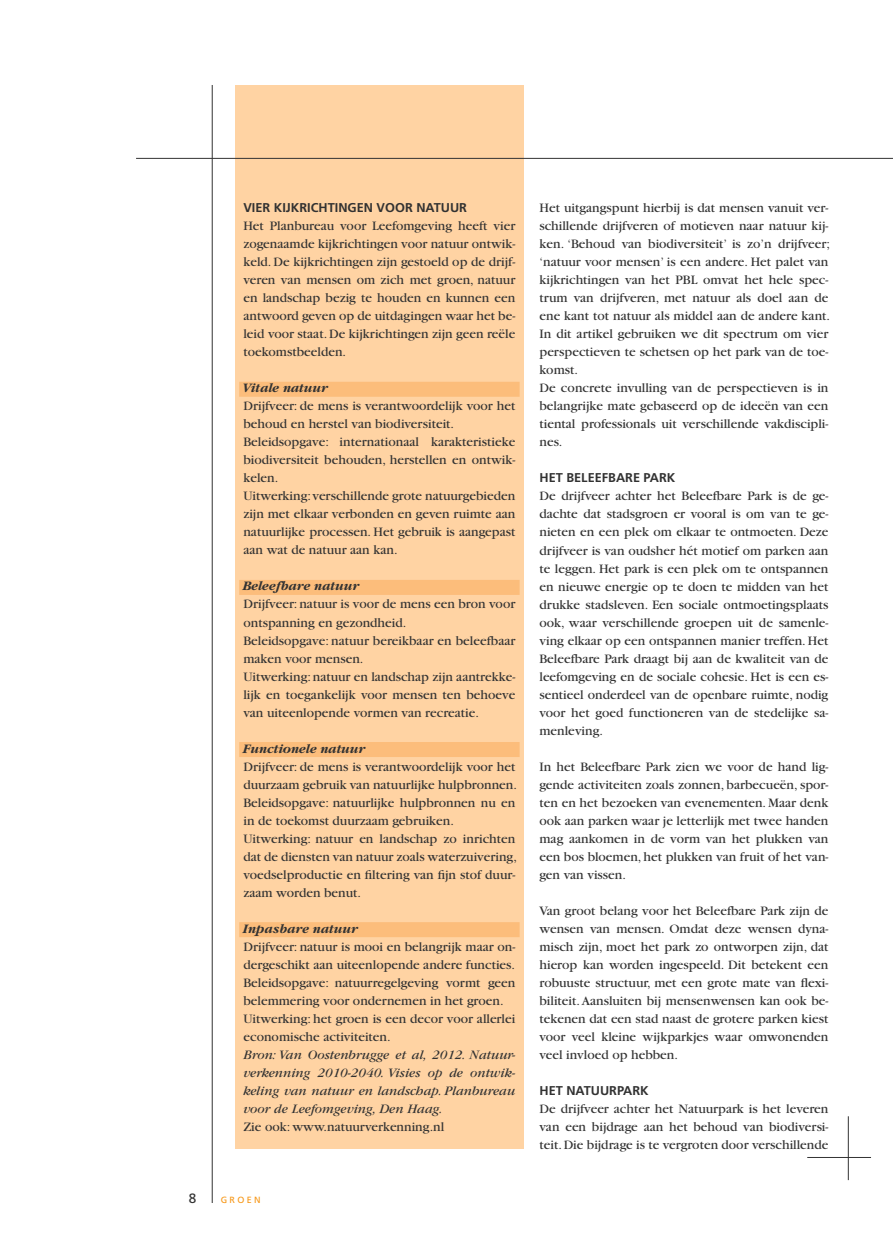
<style>
.page{position:relative;width:893px;height:1234px;background:#fff}
.page>*{position:absolute;margin:0;border:0;box-sizing:border-box;transform-origin:0 0}
.t1{font:13.5px/18px "Garamond";color:#323232;text-align:justify}
.t2{font:italic 13.5px/18px "Garamond";color:#323232;text-align:justify}
.t3{font:italic 700 13.5px "Garamond";color:#323232}
.t4{font:13.5px "Frutiger";color:#323232}
.t5{font:700 12.75px "Frutiger";color:#323232}
.t6{font:9px "Frutiger";letter-spacing:.26em;color:#f79615}
</style>
<div class="page">
<div style="left:235px;top:85px;width:289px;height:1063px;background:#ffd3a3"></div>
<div style="left:239px;top:381px;width:281px;height:15px;background:#fcbd7b"></div>
<div style="left:239px;top:579px;width:281px;height:15px;background:#fcbd7b"></div>
<div style="left:239px;top:741px;width:281px;height:15px;background:#fcbd7b"></div>
<div style="left:239px;top:921px;width:281px;height:15px;background:#fcbd7b"></div>
<hr style="left:136px;top:158px;width:757px;height:1px;background:#323232">
<hr style="left:212px;top:85px;width:1px;height:1117px;background:#323232">
<hr style="left:848px;top:1115px;width:1px;height:64px;background:#323232">
<hr style="left:807px;top:1156px;width:64px;height:1px;background:#323232">
<p class="t5" style="left:243px;top:200px;width:225px">VIER KIJKRICHTINGEN VOOR NATUUR</p>
<p class="t1" style="left:243px;top:217px;width:273px">Het Planbureau voor Leefomgeving heeft vier zogenaamde kijkrichtingen voor natuur ontwik&shy;keld. De kijkrichtingen zijn gestoeld op de drijf&shy;veren van mensen om zich met groen, natuur en landschap bezig te houden en kunnen een antwoord geven op de uitdagingen waar het be&shy;leid voor staat. De kijkrichtingen zijn geen reële toekomstbeelden.</p>
<p class="t3" style="left:243px;top:380px;width:87px">Vitale natuur</p>
<p class="t1" style="left:243px;top:397px;width:273px;text-align:left">Drijfveer: de mens is verantwoordelijk voor het behoud en herstel van biodiversiteit.<br>Beleidsopgave: internationaal karakteristieke biodiversiteit behouden, herstellen en ontwik&shy;kelen.<br>Uitwerking: verschillende grote natuurgebieden zijn met elkaar verbonden en geven ruimte aan natuurlijke processen. Het gebruik is aangepast aan wat de natuur aan kan.</p>
<p class="t3" style="left:243px;top:578px;width:118px">Beleefbare natuur</p>
<p class="t1" style="left:243px;top:595px;width:273px;text-align:left">Drijfveer: natuur is voor de mens een bron voor ontspanning en gezondheid.<br>Beleidsopgave: natuur bereikbaar en beleefbaar maken voor mensen.<br>Uitwerking: natuur en landschap zijn aantrekke&shy;lijk en toegankelijk voor mensen ten behoeve van uiteenlopende vormen van recreatie.</p>
<p class="t3" style="left:243px;top:740px;width:124px">Functionele natuur</p>
<p class="t1" style="left:243px;top:757px;width:275px;text-align:left">Drijfveer: de mens is verantwoordelijk voor het duurzaam gebruik van natuurlijke hulpbronnen.<br>Beleidsopgave: natuurlijke hulpbronnen nu en in de toekomst duurzaam gebruiken.<br>Uitwerking: natuur en landschap zo inrichten dat de diensten van natuur zoals waterzuivering, voedselproductie en filtering van fijn stof duur&shy;zaam worden benut.</p>
<p class="t3" style="left:243px;top:920px;width:117px">Inpasbare natuur</p>
<p class="t1" style="left:243px;top:937px;width:273px;text-align:left">Drijfveer: natuur is mooi en belangrijk maar on&shy;dergeschikt aan uiteenlopende andere functies.<br>Beleidsopgave: natuurregelgeving vormt geen belemmering voor ondernemen in het groen.<br>Uitwerking: het groen is een decor voor allerlei economische activiteiten.</p>
<p class="t2" style="left:243px;top:1045px;width:274px">Bron: Van Oostenbrugge et al, 2012. Natuur&shy;verkenning 2010-2040. Visies op de ontwik&shy;keling van natuur en landschap. Planbureau voor de Leefomgeving, Den Haag.</p>
<p class="t1" style="left:243px;top:1117px;width:202px">Zie ook: www.natuurverkenning.nl</p>
<p class="t4" style="left:189px;top:1189px;width:9px">8</p>
<p class="t6" style="left:221px;top:1194px;width:41px">GROEN</p>
<p class="t1" style="left:539px;top:199px;width:292px;text-align:left">Het uitgangspunt hierbij is dat mensen vanuit ver&shy;schillende drijfveren of motieven naar natuur kij&shy;ken. ‘Behoud van biodiversiteit’ is zo’n drijfveer; ‘natuur voor mensen’ is een andere. Het palet van kijkrichtingen van het PBL omvat het hele spec&shy;trum van drijfveren, met natuur als doel aan de ene kant tot natuur als middel aan de andere kant.<br>In dit artikel gebruiken we dit spectrum om vier perspectieven te schetsen op het park van de toe&shy;komst.<br>De concrete invulling van de perspectieven is in belangrijke mate gebaseerd op de ideeën van een tiental professionals uit verschillende vakdiscipli&shy;nes.</p>
<p class="t5" style="left:539px;top:470px;width:137px">HET BELEEFBARE PARK</p>
<p class="t1" style="left:539px;top:487px;width:291px">De drijfveer achter het Beleefbare Park is de ge&shy;dachte dat stadsgroen er vooral is om van te ge&shy;nieten en een plek om elkaar te ontmoeten. Deze drijfveer is van oudsher hét motief om parken aan te leggen. Het park is een plek om te ontspannen en nieuwe energie op te doen te midden van het drukke stadsleven. Een sociale ontmoetingsplaats ook, waar verschillende groepen uit de samenle&shy;ving elkaar op een ontspannen manier treffen. Het Beleefbare Park draagt bij aan de kwaliteit van de leefomgeving en de sociale cohesie. Het is een es&shy;sentieel onderdeel van de openbare ruimte, nodig voor het goed functioneren van de stedelijke sa&shy;menleving.</p>
<p class="t1" style="left:539px;top:757px;width:291px">In het Beleefbare Park zien we voor de hand lig&shy;gende activiteiten zoals zonnen, barbecueën, spor&shy;ten en het bezoeken van evenementen. Maar denk ook aan parken waar je letterlijk met twee handen mag aankomen in de vorm van het plukken van een bos bloemen, het plukken van fruit of het van&shy;gen van vissen.</p>
<p class="t1" style="left:539px;top:901px;width:290px">Van groot belang voor het Beleefbare Park zijn de wensen van mensen. Omdat deze wensen dyna&shy;misch zijn, moet het park zo ontworpen zijn, dat hierop kan worden ingespeeld. Dit betekent een robuuste structuur, met een grote mate van flexi&shy;biliteit. Aansluiten bij mensenwensen kan ook be&shy;tekenen dat een stad naast de grotere parken kiest voor veel kleine wijkparkjes waar omwonenden veel invloed op hebben.</p>
<p class="t5" style="left:539px;top:1082px;width:111px">HET NATUURPARK</p>
<p class="t1" style="left:539px;top:1099px;width:290px">De drijfveer achter het Natuurpark is het leveren van een bijdrage aan het behoud van biodiversi&shy;teit. Die bijdrage is te vergroten door verschillende</p>
</div>
